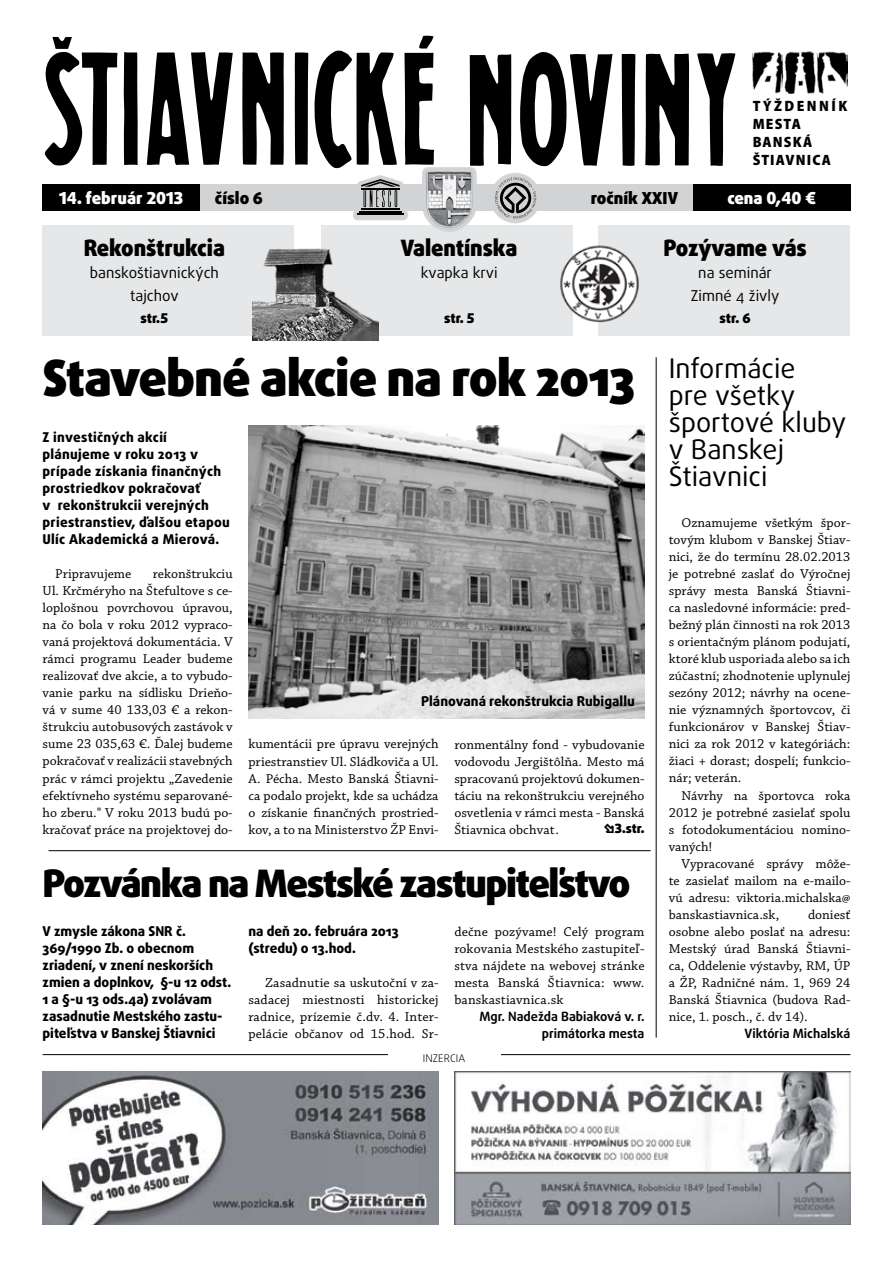
<style>
.page{position:relative;width:893px;height:1263px;background:#fff}
.page>*{position:absolute;margin:0;border:0;box-sizing:border-box;transform-origin:0 0}
.t1{font:900 49.8px "Daxline Pro";letter-spacing:-.02em;color:#000}
.t2{font:900 37.8px "Daxline Pro";letter-spacing:-.04em;color:#000}
.t3{font:27px/27px "Daxline Pro";color:#000}
.t4{font:900 22.5px "Daxline Pro";letter-spacing:-.005em;color:#000;scale:.96 1}
.t5{font:900 16.5px "Daxline Pro";color:#fff}
.t6{font:900 16.5px "Daxline Pro";color:#000}
.t7{font:15px/22.5px "Daxline Pro";color:#000;text-align:center}
.t8{font:900 semi-condensed 15px/18px "Myriad Pro";letter-spacing:.08em;color:#000}
.t9{font:13.5px/17px "Chaparral Pro Capt";color:#000;text-align:justify}
.t10{font:800 13.5px/17px "Daxline Pro";color:#000}
.t11{font:800 13.5px/17px "Daxline Pro";letter-spacing:.02em;color:#000}
.t12{font:900 13.5px "Daxline Pro";letter-spacing:-.005em;color:#000}
.t13{font:700 12.75px/17px "Daxline Pro";color:#000;text-align:right}
.t14{font:900 12.75px "Daxline Pro";color:#000}
.t15{font:300 10.5px "Daxline Pro";letter-spacing:.01em;color:#000}
</style>
<div class="page">
<div style="left:43px;top:225px;width:251px;height:111px;background:#e6e7e8"></div>
<div style="left:598px;top:225px;width:252px;height:111px;background:#e6e7e8"></div>
<div style="left:321px;top:225px;width:252px;height:111px;background:#e6e7e8"></div>
<hr style="left:49px;top:850px;width:602px;height:1px;background:#000">
<img style="left:752px;top:51px;width:95px;height:42px">
<svg style="left:622px;top:53px;width:13px;height:113px"></svg>
<svg style="left:645px;top:53px;width:44px;height:113px"></svg>
<svg style="left:697px;top:53px;width:38px;height:113px"></svg>
<svg style="left:470px;top:54px;width:41px;height:112px"></svg>
<svg style="left:520px;top:52px;width:92px;height:115px"></svg>
<svg style="left:124px;top:52px;width:14px;height:113px;background:#0c0c0c"></svg>
<svg style="left:242px;top:52px;width:42px;height:113px"></svg>
<svg style="left:404px;top:35px;width:30px;height:130px"></svg>
<svg style="left:147px;top:52px;width:86px;height:113px"></svg>
<svg style="left:295px;top:50px;width:102px;height:119px"></svg>
<svg style="left:44px;top:37px;width:73px;height:129px"></svg>
<div style="left:43px;top:185px;width:807px;height:26px;background:#d1d3d4"></div>
<svg style="left:353px;top:175px;width:69px;height:58px"></svg>
<hr style="left:361px;top:208px;width:38px;height:2px;background:#000">
<hr style="left:359px;top:211px;width:43px;height:1px;background:#000">
<hr style="left:357px;top:214px;width:47px;height:1px;background:#000">
<svg style="left:361px;top:179px;width:38px;height:28px"></svg>
<div style="left:43px;top:185px;width:157px;height:26px;background:#000"></div>
<div style="left:693px;top:185px;width:157px;height:26px;background:#000"></div>
<svg style="left:422px;top:167px;width:68px;height:65px"></svg>
<img style="left:425px;top:170px;width:49px;height:58px">
<svg style="left:490px;top:173px;width:88px;height:51px;fill:#d4d6d7"></svg>
<svg style="left:495px;top:177px;width:41px;height:42px"></svg>
<hr style="left:656px;top:357px;width:1px;height:680px;background:#000">
<hr style="left:43px;top:1054px;width:807px;height:1px;background:#000">
<div style="left:388px;top:1047px;width:112px;height:14px;background:#fff"></div>
<img style="left:43px;top:1071px;width:396px;height:154px">
<img style="left:455px;top:1071px;width:395px;height:153px">
<img style="left:560px;top:245px;width:79px;height:78px">
<img style="left:253px;top:248px;width:125px;height:92px">
<img style="left:248px;top:425px;width:396px;height:293px">
<p class="t8" style="left:753px;top:97px;width:96px">TÝŽDENNÍK<br>MESTA<br>BANSKÁ<br>ŠTIAVNICA</p>
<p class="t5" style="left:59px;top:187px;width:125px">14. február 2013</p>
<p class="t6" style="left:215px;top:187px;width:50px">číslo 6</p>
<p class="t6" style="left:591px;top:187px;width:89px">ročník XXiV</p>
<p class="t5" style="left:727px;top:187px;width:90px">cena 0,40 €</p>
<h3 class="t4" style="left:84px;top:232px;width:149px">Rekonštrukcia</h3>
<p class="t7" style="left:90px;top:262px;width:131px">banskoštiavnických tajchov</p>
<p class="t12" style="left:141px;top:309px;width:29px">str.5</p>
<h3 class="t4" style="left:401px;top:232px;width:123px">Valentínska</h3>
<p class="t7" style="left:421px;top:262px;width:78px">kvapka krvi</p>
<p class="t12" style="left:444px;top:309px;width:32px">str. 5</p>
<h1 class="t1" style="left:43px;top:345px;width:594px">Stavebné akcie na rok 2013</h1>
<p class="t11" style="left:43px;top:429px;width:189px">Z investičných akcií plánujeme v roku 2013 v prípade získania finančných prostriedkov pokračovať<br>v rekonštrukcii verejných priestranstiev, ďalšou etapou<br>Ulíc Akademická a Mierová.</p>
<p class="t9" style="left:55px;top:566px;width:78px">Pripravujeme</p>
<p class="t9" style="left:43px;top:566px;width:192px;text-indent:110px">rekonštrukciu Ul. Krčméryho na Štefultove s ce&shy;loplošnou povrchovou úpravou, na čo bola v roku 2012 vypraco&shy;vaná projektová dokumentácia. V rámci programu Leader budeme realizovať dve akcie, a to vybudo&shy;vanie parku na sídlisku Drieňo&shy;vá v sume 40 133,03 € a rekon&shy;štrukciu autobusových zastávok v sume 23 035,63 €. Ďalej budeme pokračovať v realizácii stavebných prác v rámci projektu „Zavedenie efektívneho systému separované&shy;ho zberu." V roku 2013 budú po&shy;kračovať práce na projektovej do-</p>
<p class="t10" style="left:421px;top:692px;width:215px">Plánovaná rekonštrukcia Rubigallu</p>
<p class="t9" style="left:248px;top:736px;width:192px">kumentácii pre úpravu verejných priestranstiev Ul. Sládkoviča a Ul.<br>A. Pécha. Mesto Banská Štiavni&shy;ca podalo projekt, kde sa uchádza o získanie finančných prostried&shy;kov, a to na Ministerstvo ŽP Envi-</p>
<p class="t9" style="left:454px;top:736px;width:192px">ronmentálny fond - vybudovanie vodovodu Jergištôlňa. Mesto má spracovanú projektovú dokumen&shy;táciu na rekonštrukciu verejného osvetlenia v rámci mesta - Banská Štiavnica obchvat.</p>
<p class="t14" style="left:604px;top:820px;width:42px">•3.str.</p>
<h2 class="t2" style="left:43px;top:858px;width:590px">Pozvánka na Mestské zastupiteľstvo</h2>
<p class="t10" style="left:43px;top:922px;width:190px">V zmysle zákona SNR č.<br>369/1990 Zb. o obecnom zriadení, v znení neskorších zmien a doplnkov, §-u 12 odst.<br>1 a §-u 13 ods.4a) zvolávam zasadnutie Mestského zastu&shy;piteľstva v Banskej Štiavnici</p>
<p class="t10" style="left:248px;top:922px;width:152px">na deň 20. februára 2013 (stredu) o 13.hod.</p>
<p class="t9" style="left:248px;top:974px;width:192px;text-indent:17px">Zasadnutie sa uskutoční v za&shy;sadacej miestnosti historickej radnice, prízemie č.dv. 4. Inter&shy;pelácie občanov od 15.hod. Sr-</p>
<p class="t9" style="left:454px;top:923px;width:192px">dečne pozývame! Celý program rokovania Mestského zastupiteľ&shy;stva nájdete na webovej stránke mesta Banská Štiavnica: www. banskastiavnica.sk</p>
<p class="t13" style="left:479px;top:1008px;width:167px">Mgr. Nadežda Babiaková v. r. primátorka mesta</p>
<p class="t15" style="left:423px;top:1051px;width:44px">INZERCIA</p>
<h3 class="t4" style="left:663px;top:232px;width:151px">Pozývame vás</h3>
<p class="t7" style="left:691px;top:262px;width:90px">na seminár<br>Zimné 4 živly</p>
<p class="t12" style="left:720px;top:309px;width:32px">str. 6</p>
<h3 class="t3" style="left:669px;top:355px;width:179px">Informácie<br>pre všetky športové kluby v Banskej<br>Štiavnici</h3>
<p class="t9" style="left:669px;top:515px;width:183px;text-indent:13px">Oznamujeme všetkým špor&shy;tovým klubom v Banskej Štiav&shy;nici, že do termínu 28.02.2013 je potrebné zaslať do Výročnej správy mesta Banská Štiavni&shy;ca nasledovné informácie: pred&shy;bežný plán činnosti na rok 2013 s orientačným plánom podujatí, ktoré klub usporiada alebo sa ich zúčastní; zhodnotenie uplynulej sezóny 2012; návrhy na ocene&shy;nie významných športovcov, či funkcionárov v Banskej Štiav&shy;nici za rok 2012 v kategóriách: žiaci + dorast; dospelí; funkcio&shy;nár; veterán.</p>
<p class="t9" style="left:669px;top:787px;width:183px;text-indent:13px">Návrhy na športovca roka 2012 je potrebné zasielať spolu s fotodokumentáciou nomino&shy;vaných!</p>
<p class="t9" style="left:669px;top:855px;width:183px;text-indent:13px">Vypracované správy môže&shy;te zasielať mailom na e-mailo&shy;vú adresu: viktoria.michalska@ banskastiavnica.sk,</p>
<p class="t9" style="left:669px;top:906px;width:183px;text-indent:139px">doniesť osobne alebo poslať na adresu:<br>Mestský úrad Banská Štiavni&shy;ca, Oddelenie výstavby, RM, ÚP a ŽP, Radničné nám. 1, 969 24<br>Banská Štiavnica (budova Rad&shy;nice, 1. posch., č. dv 14).</p>
<p class="t13" style="left:744px;top:1025px;width:108px">Viktória Michalská</p>
</div>
